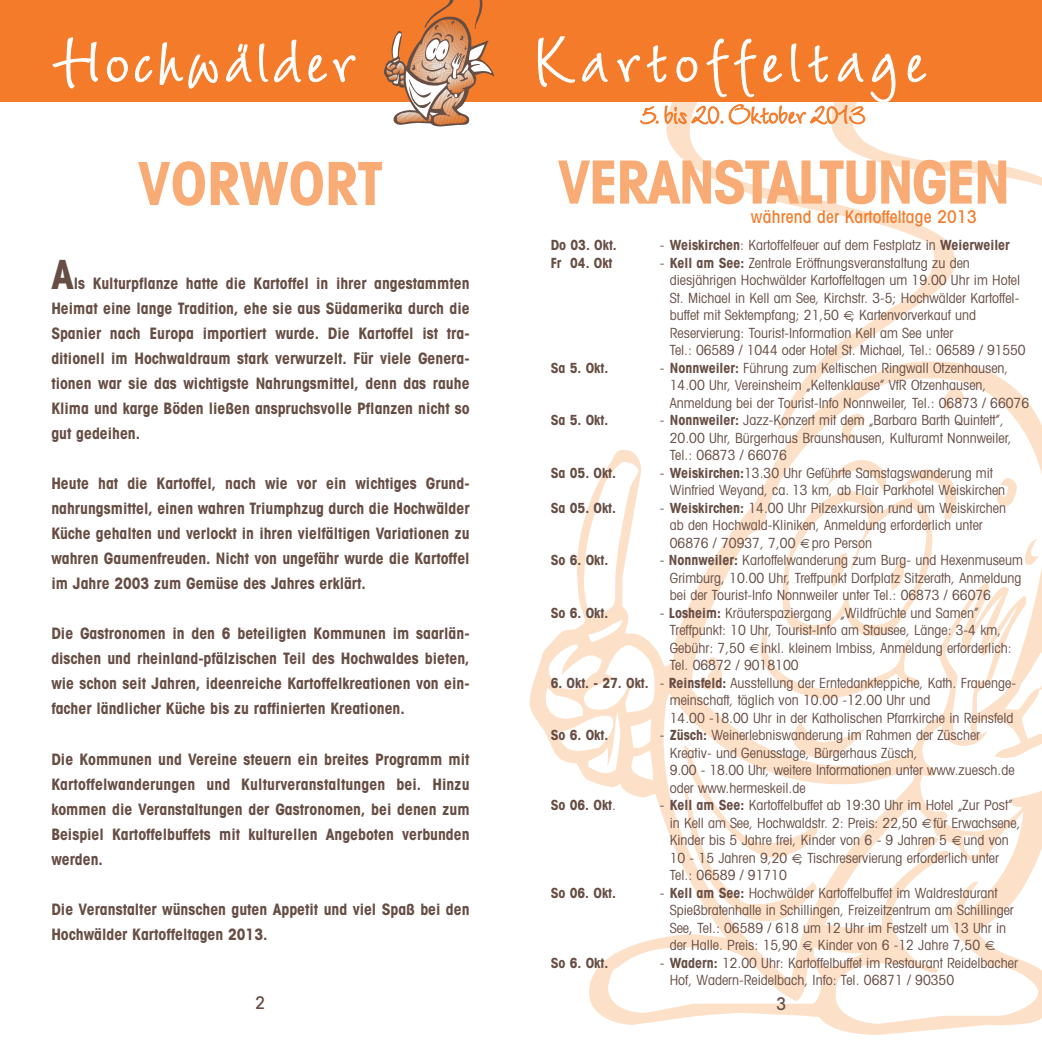
<style>
.page{position:relative;width:1042px;height:1042px;background:#fff}
.page>*{position:absolute;margin:0;border:0;box-sizing:border-box;transform-origin:0 0}
.t1{font:700 condensed 59.5px "Avant Garde";letter-spacing:-.035em;color:#f9ab75}
.t2{font:700 condensed 59.5px "Avant Garde";color:#f9ab75}
.t3{font:700 condensed 40.25px "Avant Garde";color:#674e45}
.t4{font:500 condensed 17.5px "Avant Garde";letter-spacing:.01em;color:#f47b2a}
.t5{font:500 condensed 17.5px "Avant Garde";color:#674e45}
.t6{font:700 condensed 15.75px/25px "Avant Garde";color:#674e45;text-align:justify}
.t7{font:condensed 14px/17.5px "Avant Garde";color:#674e45}
.t8{font:700 condensed 14px "Avant Garde";color:#674e45}
.s1{font-weight:700}
.s2{font-weight:400}
</style>
<div class="page">
<svg style="left:666px;top:127px;width:165px;height:234px"></svg>
<svg style="left:831px;top:127px;width:211px;height:234px"></svg>
<svg style="left:530px;top:361px;width:512px;height:674px"></svg>
<svg style="left:691px;top:378px;width:351px;height:82px"></svg>
<svg style="left:663px;top:693px;width:162px;height:248px"></svg>
<svg style="left:825px;top:921px;width:213px;height:103px"></svg>
<svg style="left:546px;top:462px;width:108px;height:318px"></svg>
<svg style="left:943px;top:387px;width:20px;height:22px"></svg>
<svg style="left:842px;top:414px;width:23px;height:27px"></svg>
<div style="left:0;top:0;width:1042px;height:102px;background:#f47b2a"></div>
<svg style="left:384px;top:0;width:110px;height:126px"></svg>
<svg style="left:52px;top:37px;width:46px;height:52px"></svg>
<svg style="left:107px;top:57px;width:21px;height:25px"></svg>
<svg style="left:135px;top:56px;width:18px;height:26px"></svg>
<svg style="left:159px;top:42px;width:59px;height:47px"></svg>
<svg style="left:226px;top:43px;width:26px;height:39px"></svg>
<svg style="left:259px;top:43px;width:9px;height:39px"></svg>
<svg style="left:274px;top:39px;width:27px;height:44px"></svg>
<svg style="left:308px;top:55px;width:48px;height:28px"></svg>
<svg style="left:538px;top:36px;width:37px;height:51px"></svg>
<svg style="left:582px;top:53px;width:26px;height:29px"></svg>
<svg style="left:907px;top:55px;width:19px;height:27px"></svg>
<svg style="left:617px;top:38px;width:279px;height:89px"></svg>
<svg style="left:844px;top:311px;width:9px;height:9px"></svg>
<svg style="left:684px;top:460px;width:358px;height:461px"></svg>
<svg style="left:608px;top:941px;width:256px;height:72px"></svg>
<svg style="left:985px;top:941px;width:9px;height:9px"></svg>
<h1 class="t2" style="left:138px;top:162px;width:247px">VORWORT</h1>
<h1 class="t1" style="left:557px;top:160px;width:454px">VERANSTALTUNGEN</h1>
<p class="t4" style="left:751px;top:210px;width:227px">während der Kartoffeltage 2013</p>
<p class="t8" style="left:551px;top:240px;width:68px">Do 03. Okt.</p>
<p class="t7" style="left:660px;top:238px;width:351px">- <span class="s1">Weiskirchen</span>: Kartoffelfeuer auf dem Festplatz in <span class="s1">Weierweiler</span></p>
<p class="t8" style="left:551px;top:257px;width:63px">Fr 04. Okt</p>
<p class="t7" style="left:670px;top:255px;width:357px;text-indent:-10px">- <span class="s1">Kell am See:</span> Zentrale Eröffnungsveranstaltung zu den diesjährigen Hochwälder Kartoffeltagen um 19.00 Uhr im Hotel St. Michael in Kell am See, Kirchstr. 3-5; Hochwälder Kartoffel&shy;buffet mit Sektempfang; 21,50 ; Kartenvorverkauf und Reservierung: Tourist-Information Kell am See unter<br>Tel.: 06589 / 1044 oder Hotel St. Michael, Tel.: 06589 / 91550</p>
<p class="t8" style="left:551px;top:362px;width:59px">Sa 5. Okt.</p>
<p class="t7" style="left:670px;top:360px;width:361px;text-indent:-10px">- <span class="s1">Nonnweiler:</span> Führung zum Keltischen Ringwall Otzenhausen,<br>14.00 Uhr, Vereinsheim „Keltenklause” VfR Otzenhausen,<br>Anmeldung bei der Tourist-Info Nonnweiler, Tel.: 06873 / 66076</p>
<p class="t8" style="left:551px;top:415px;width:59px">Sa 5. Okt.</p>
<p class="t7" style="left:670px;top:413px;width:343px;text-indent:-10px">- <span class="s1">Nonnweiler:</span> Jazz-Konzert mit dem „Barbara Barth Quintett”,<br>20.00 Uhr, Bürgerhaus Braunshausen, Kulturamt Nonnweiler,<br>Tel.: 06873 / 66076</p>
<p class="t8" style="left:551px;top:467px;width:67px">Sa 05. Okt.</p>
<p class="t7" style="left:670px;top:465px;width:337px;text-indent:-10px">- <span class="s1">Weiskirchen:</span>13.30 Uhr Geführte Samstagswanderung mit<br>Winfried Weyand, ca. 13 km, ab Flair Parkhotel Weiskirchen</p>
<p class="t8" style="left:551px;top:502px;width:67px">Sa 05. Okt.</p>
<p class="t7" style="left:670px;top:500px;width:338px;text-indent:-10px">- <span class="s1">Weiskirchen:</span> 14.00 Uhr Pilzexkursion rund um Weiskirchen ab den Hochwald-Kliniken, Anmeldung erforderlich unter<br>06876 / 70937, 7,00 pro Person</p>
<p class="t8" style="left:551px;top:555px;width:59px">So 6. Okt.</p>
<p class="t7" style="left:670px;top:553px;width:355px;text-align:justify;text-indent:-10px">- <span class="s1">Nonnweiler:</span> Kartoffelwanderung zum Burg- und Hexenmuseum Grimburg, 10.00 Uhr, Treffpunkt Dorfplatz Sitzerath, Anmeldung bei der Tourist-Info Nonnweiler unter Tel.: 06873 / 66076</p>
<p class="t8" style="left:551px;top:607px;width:59px">So 6. Okt.</p>
<p class="t7" style="left:670px;top:605px;width:343px;text-indent:-10px">- <span class="s1">Losheim:</span> Kräuterspaziergang „Wildfrüchte und Samen” Treffpunkt: 10 Uhr, Tourist-Info am Stausee, Länge: 3-4 km, Gebühr: 7,50 inkl. kleinem Imbiss, Anmeldung erforderlich:<br>Tel. 06872 / 9018100</p>
<p class="t7" style="left:670px;top:675px;width:348px;text-indent:-119px"><span class="s1">6. Okt. - 27. Okt.</span> - <span class="s1">Reinsfeld:</span> Ausstellung der Erntedankteppiche, Kath. Frauenge&shy;meinschaft, täglich von 10.00 -12.00 Uhr und<br>14.00 -18.00 Uhr in der Katholischen Pfarrkirche in Reinsfeld</p>
<p class="t8" style="left:551px;top:730px;width:59px">So 6. Okt.</p>
<p class="t7" style="left:670px;top:728px;width:346px;text-indent:-10px">- <span class="s1">Züsch:</span> Weinerlebniswanderung im Rahmen der Züscher Kreativ- und Genusstage, Bürgerhaus Züsch,<br>9.00 - 18.00 Uhr, weitere Informationen unter www.zuesch.de oder www.hermeskeil.de</p>
<p class="t8" style="left:551px;top:800px;width:67px">So 06. Okt<span class="s2">.</span></p>
<p class="t7" style="left:670px;top:798px;width:352px;text-indent:-10px">- <span class="s1">Kell am See:</span> Kartoffelbuffet ab 19:30 Uhr im Hotel „Zur Post” in Kell am See, Hochwaldstr. 2: Preis: 22,50 für Erwachsene, Kinder bis 5 Jahre frei, Kinder von 6 - 9 Jahren 5 und von 10 - 15 Jahren 9,20 ; Tischreservierung erforderlich unter Tel.: 06589 / 91710</p>
<p class="t8" style="left:551px;top:887px;width:67px">So 06. Okt.</p>
<p class="t7" style="left:670px;top:885px;width:345px;text-indent:-10px">- <span class="s1">Kell am See:</span> Hochwälder Kartoffelbuffet im Waldrestaurant Spießbratenhalle in Schillingen, Freizeitzentrum am Schillinger See, Tel.: 06589 / 618 um 12 Uhr im Festzelt um 13 Uhr in der Halle. Preis: 15,90 , Kinder von 6 -12 Jahre 7,50 .</p>
<p class="t8" style="left:551px;top:957px;width:59px">So 6. Okt.</p>
<p class="t7" style="left:670px;top:955px;width:350px;text-indent:-10px">- <span class="s1">Wadern:</span> 12.00 Uhr: Kartoffelbuffet im Restaurant Reidelbacher<br>Hof, Wadern-Reidelbach, Info: Tel. 06871 / 90350</p>
<h2 class="t3" style="left:51px;top:260px;width:24px">A</h2>
<p class="t6" style="left:51px;top:272px;width:420px;text-indent:22px">ls Kulturpflanze hatte die Kartoffel in ihrer angestammten Hei mat eine lange Tradition, ehe sie aus Südamerika durch die Spanier nach Europa importiert wurde. Die Kartoffel ist tra - ditionell im Hochwaldraum stark verwurzelt. Für viele Gene ra - tionen war sie das wichtigste Nahrungsmittel, denn das rauhe Kli ma und karge Böden ließen anspruchsvolle Pflanzen nicht so gut ge deihen.</p>
<p class="t6" style="left:51px;top:472px;width:420px">Heute hat die Kartoffel, nach wie vor ein wichtiges Grund - nahrungs mittel, einen wahren Triumphzug durch die Hochwälder Küche gehalten und verlockt in ihren vielfältigen Variationen zu wahren Gaumenfreuden. Nicht von ungefähr wurde die Kartoffel im Jahre 2003 zum Gemüse des Jahres erklärt.</p>
<p class="t6" style="left:51px;top:622px;width:420px">Die Gastronomen in den 6 beteiligten Kommunen im saar län - dischen und rheinland-pfälzischen Teil des Hochwaldes bieten, wie schon seit Jahren, ideenreiche Kartoffelkreationen von ein - facher ländlicher Küche bis zu raffinierten Kreationen.</p>
<p class="t6" style="left:51px;top:748px;width:420px">Die Kommunen und Vereine steuern ein breites Programm mit Kartoffelwanderungen und Kulturveranstaltungen bei. Hinzu kommen die Veranstaltungen der Gastronomen, bei denen zum Beispiel Kartoffelbuffets mit kulturellen Angeboten verbunden werden.</p>
<p class="t6" style="left:51px;top:898px;width:420px">Die Veranstalter wünschen guten Appetit und viel Spaß bei den<br>Hochwälder Kartoffeltagen 2013.</p>
<p class="t5" style="left:256px;top:996px;width:11px">2</p>
<p class="t5" style="left:776px;top:997px;width:11px">3</p>
</div>
